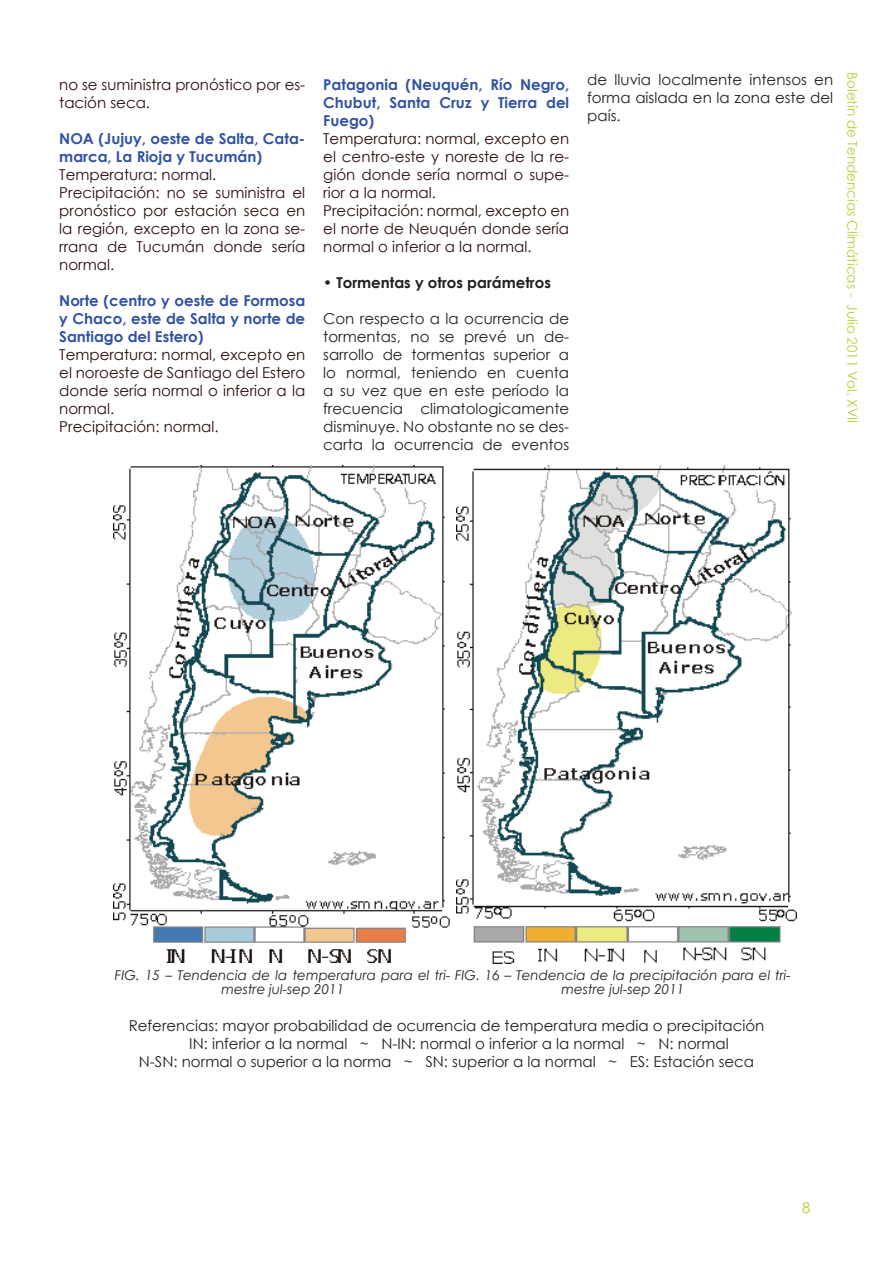
<style>
.page{position:relative;width:893px;height:1263px;background:#fff}
.page>*{position:absolute;margin:0;border:0;box-sizing:border-box;transform-origin:0 0}
.t1{font:15px/18px "Century Gothic";color:#231f20;text-align:justify}
.t2{font:15px/18px "Century Gothic";color:#2d0d0f;text-align:justify}
.t3{font:700 15px/18px "Century Gothic";color:#3153a3;text-align:justify}
.t4{font:700 15px "Century Gothic";color:#231f20}
.t5{font:italic 13.5px/13.5px "Century Gothic";color:#231f20}
.t6{font:13.5px "Century Gothic";color:#b2d236}
</style>
<div class="page">
<img style="left:113px;top:465px;width:337px;height:498px">
<img style="left:456px;top:465px;width:341px;height:498px">
<p class="t2" style="left:59px;top:75px;width:247px">no se suministra pronóstico por es&shy;tación seca.</p>
<p class="t3" style="left:59px;top:129px;width:247px">NOA (Jujuy, oeste de Salta, Cata&shy;marca, La Rioja y Tucumán)</p>
<p class="t2" style="left:59px;top:165px;width:159px">Temperatura: normal.</p>
<p class="t2" style="left:59px;top:183px;width:247px">Precipitación: no se suministra el pronóstico por estación seca en la región, excepto en la zona se&shy;rrana de Tucumán donde sería normal.</p>
<p class="t3" style="left:59px;top:291px;width:247px">Norte (centro y oeste de Formosa y Chaco, este de Salta y norte de Santiago del Estero)</p>
<p class="t2" style="left:59px;top:345px;width:247px">Temperatura: normal, excepto en el noroeste de Santiago del Estero donde sería normal o inferior a la normal.</p>
<p class="t2" style="left:59px;top:417px;width:161px">Precipitación: normal.</p>
<p class="t3" style="left:323px;top:75px;width:247px">Patagonia (Neuquén, Río Negro, Chubut, Santa Cruz y Tierra del Fuego)</p>
<p class="t2" style="left:323px;top:129px;width:247px">Temperatura: normal, excepto en el centro-este y noreste de la re&shy;gión donde sería normal o supe&shy;rior a la normal.</p>
<p class="t2" style="left:323px;top:201px;width:247px">Precipitación: normal, excepto en el norte de Neuquén donde sería normal o inferior a la normal.</p>
<p class="t4" style="left:323px;top:271px;width:229px">• Tormentas y otros parámetros</p>
<p class="t1" style="left:323px;top:309px;width:247px">Con respecto a la ocurrencia de tormentas, no se prevé un de&shy;sarrollo de tormentas superior a lo normal, teniendo en cuenta a su vez que en este período la frecuencia climatologicamente disminuye. No obstante no se des&shy;carta la ocurrencia de eventos</p>
<p class="t1" style="left:587px;top:70px;width:247px">de lluvia localmente intensos en forma aislada en la zona este del país.</p>
<p class="t6" style="left:862px;top:72px;width:352px;rotate:90deg">Boletín de Tendencias Climáticas - Julio 2011 Vol. XVII</p>
<p class="t5" style="left:221px;top:968px;width:571px;text-indent:-107px">FIG. 15 – Tendencia de la temperatura para el tri- FIG. 16 – Tendencia de la precipitación para el tri&shy;mestre jul-sep 2011</p>
<p class="t5" style="left:561px;top:982px;width:124px">mestre jul-sep 2011</p>
<p class="t1" style="left:129px;top:1016px;width:637px">Referencias: mayor probabilidad de ocurrencia de temperatura media o precipitación</p>
<p class="t1" style="left:189px;top:1034px;width:541px">IN: inferior a la normal ~ N-IN: normal o inferior a la normal ~ N: normal</p>
<p class="t1" style="left:139px;top:1052px;width:617px">N-SN: normal o superior a la norma ~ SN: superior a la normal ~ ES: Estación seca</p>
</div>
